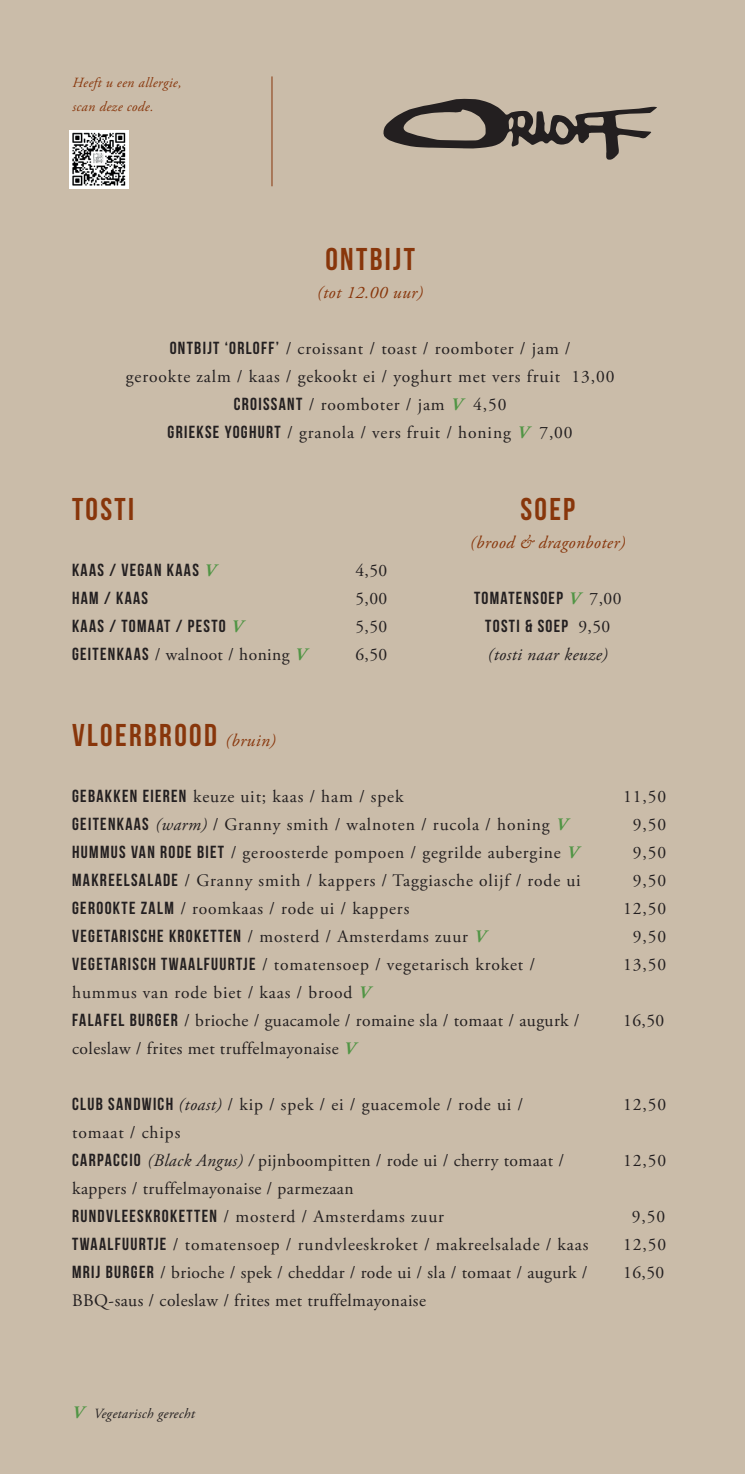
<style>
.page{position:relative;width:745px;height:1474px;background:#fff}
.page>*{position:absolute;margin:0;border:0;box-sizing:border-box;transform-origin:0 0}
.t1{font:31.5px "Bebas Neue";letter-spacing:.075em;color:#88360b}
.t2{font:17.5px/28px "Adobe Garamond Pro";letter-spacing:.05em;color:#231f20;text-align:center}
.t3{font:17.5px/28px "Adobe Garamond Pro";letter-spacing:.025em;color:#231f20}
.t4{font:17.5px/28px "Bebas Neue";letter-spacing:.075em;color:#231f20;text-align:center}
.t5{font:italic 17.5px "Adobe Garamond Pro";letter-spacing:.025em;color:#88360b}
.t6{font:italic 17.5px "Adobe Garamond Pro";letter-spacing:.025em;color:#231f20}
.t7{font:italic 14px/24.5px "Adobe Garamond Pro";letter-spacing:.025em;color:#88360b}
.t8{font:italic 14px "Adobe Garamond Pro";letter-spacing:.025em;color:#231f20}
.s1{font-family:"Bebas Neue"}
.s2{font-weight:700;font-style:italic;color:#519545}
.s3{font-family:"Adobe Garamond Pro";font-weight:700;font-style:italic;color:#519545}
.s4{font-family:"Adobe Garamond Pro";font-style:italic;font-size:17.5px}
.s5{font-family:"Adobe Garamond Pro"}
.s6{font-style:italic}
.s7{font-weight:700;font-size:17.5px;color:#519545}
</style>
<div class="page">
<div style="left:0;top:0;width:744px;height:1473px;background:#cabca9"></div>
<hr style="left:271px;top:76px;width:1px;height:110px;background:#88360b">
<img style="left:70px;top:130px;width:58px;height:59px">
<svg style="left:383px;top:99px;width:273px;height:61px"></svg>
<p class="t7" style="left:72px;top:70px;width:111px">Heeft u een allergie, scan deze code.</p>
<h1 class="t1" style="left:325px;top:241px;width:91px">ONTBIJT</h1>
<p class="t5" style="left:317px;top:281px;width:107px">(tot 12.00 uur)</p>
<p class="t2" style="left:126px;top:334px;width:489px"><span class="s1">ONTBIJT ‘ORLOFF’</span> / croissant / toast / roomboter / jam /<br>gerookte zalm / kaas / gekookt ei / yoghurt met vers fruit 13,00<br><span class="s1">CROISSANT</span> / roomboter / jam <span class="s2">V</span> 4,50<br><span class="s1">GRIEKSE YOGHURT</span> / granola / vers fruit / honing <span class="s2">V</span> 7,00</p>
<h1 class="t1" style="left:72px;top:492px;width:64px">TOSTI</h1>
<p class="t4" style="left:72px;top:556px;width:145px">KAAS / VEGAN KAAS <span class="s3">V</span></p>
<p class="t2" style="left:355px;top:557px;width:33px">4,50</p>
<p class="t4" style="left:72px;top:584px;width:78px">HAM / KAAS</p>
<p class="t2" style="left:355px;top:585px;width:33px">5,00</p>
<p class="t4" style="left:72px;top:612px;width:172px">KAAS / TOMAAT / PESTO <span class="s3">V</span></p>
<p class="t2" style="left:355px;top:613px;width:33px">5,50</p>
<p class="t3" style="left:72px;top:641px;width:236px"><span class="s1">GEITENKAAS</span> / walnoot / honing <span class="s2">V</span></p>
<p class="t2" style="left:355px;top:641px;width:33px">6,50</p>
<h1 class="t1" style="left:72px;top:717px;width:205px">VLOERBROOD <span class="s4">(bruin)</span></h1>
<h1 class="t1" style="left:520px;top:492px;width:56px">SOEP</h1>
<p class="t5" style="left:470px;top:532px;width:157px">(brood &amp; dragonboter)</p>
<p class="t4" style="left:473px;top:584px;width:149px">TOMATENSOEP <span class="s3">V</span> <span class="s5">7,00<br></span>TOSTI &amp; SOEP <span class="s5">9,50</span></p>
<p class="t6" style="left:487px;top:644px;width:121px">(tosti naar keuze)</p>
<p class="t2" style="left:72px;top:782px;width:332px"><span class="s1">GEBAKKEN EIEREN</span> keuze uit; kaas / ham / spek</p>
<p class="t2" style="left:622px;top:782px;width:44px">11,50</p>
<p class="t2" style="left:72px;top:810px;width:496px"><span class="s1">GEITENKAAS</span> <span class="s6">(warm)</span> / Granny smith / walnoten / rucola / honing <span class="s2">V</span></p>
<p class="t2" style="left:632px;top:810px;width:35px">9,50</p>
<p class="t2" style="left:72px;top:838px;width:507px"><span class="s1">HUMMUS VAN RODE BIET</span> / geroosterde pompoen / gegrilde aubergine <span class="s2">V</span></p>
<p class="t2" style="left:632px;top:838px;width:35px">9,50</p>
<p class="t2" style="left:72px;top:866px;width:509px"><span class="s1">MAKREELSALADE</span> / Granny smith / kappers / Taggiasche olijf / rode ui</p>
<p class="t2" style="left:632px;top:866px;width:35px">9,50</p>
<p class="t2" style="left:72px;top:894px;width:338px"><span class="s1">GEROOKTE ZALM</span> / roomkaas / rode ui / kappers</p>
<p class="t2" style="left:622px;top:894px;width:44px">12,50</p>
<p class="t2" style="left:72px;top:922px;width:414px"><span class="s1">VEGETARISCHE KROKETTEN</span> / mosterd / Amsterdams zuur <span class="s2">V</span></p>
<p class="t2" style="left:632px;top:922px;width:35px">9,50</p>
<p class="t2" style="left:72px;top:950px;width:464px"><span class="s1">VEGETARISCH TWAALFUURTJE</span> / tomatensoep / vegetarisch kroket /</p>
<p class="t2" style="left:622px;top:950px;width:44px">13,50</p>
<p class="t3" style="left:72px;top:978px;width:508px">hummus van rode biet / kaas / brood <span class="s2">V<br></span><span class="s1">FALAFEL BURGER</span> / brioche / guacamole / romaine sla / tomaat / augurk /</p>
<p class="t2" style="left:622px;top:1006px;width:43px">16,50</p>
<p class="t3" style="left:72px;top:1034px;width:284px">coleslaw / frites met truffelmayonaise <span class="s2">V</span></p>
<p class="t2" style="left:72px;top:1090px;width:452px"><span class="s1">CLUB SANDWICH</span> <span class="s6">(toast)</span> / kip / spek / ei / guacemole / rode ui /</p>
<p class="t2" style="left:622px;top:1090px;width:44px">12,50</p>
<p class="t3" style="left:72px;top:1118px;width:493px">tomaat / chips<br><span class="s1">CARPACCIO</span> <span class="s6">(Black Angus) /</span> pijnboompitten / rode ui / cherry tomaat /</p>
<p class="t2" style="left:622px;top:1146px;width:44px">12,50</p>
<p class="t3" style="left:72px;top:1174px;width:373px">kappers / truffelmayonaise / parmezaan<br><span class="s1">RUNDVLEESKROKETTEN</span> / mosterd / Amsterdams zuur</p>
<p class="t2" style="left:631px;top:1202px;width:35px">9,50</p>
<p class="t2" style="left:72px;top:1230px;width:517px"><span class="s1">TWAALFUURTJE</span> / tomatensoep / rundvleeskroket / makreelsalade / kaas</p>
<p class="t2" style="left:622px;top:1230px;width:44px">12,50</p>
<p class="t3" style="left:72px;top:1258px;width:516px"><span class="s1">MRIJ BURGER</span> / brioche / spek / cheddar / rode ui / sla / tomaat / augurk /</p>
<p class="t2" style="left:622px;top:1258px;width:43px">16,50</p>
<p class="t3" style="left:72px;top:1286px;width:355px">BBQ-saus / coleslaw / frites met truffelmayonaise</p>
<p class="t8" style="left:72px;top:1405px;width:124px"><span class="s7">V</span> Vegetarisch gerecht</p>
</div>
